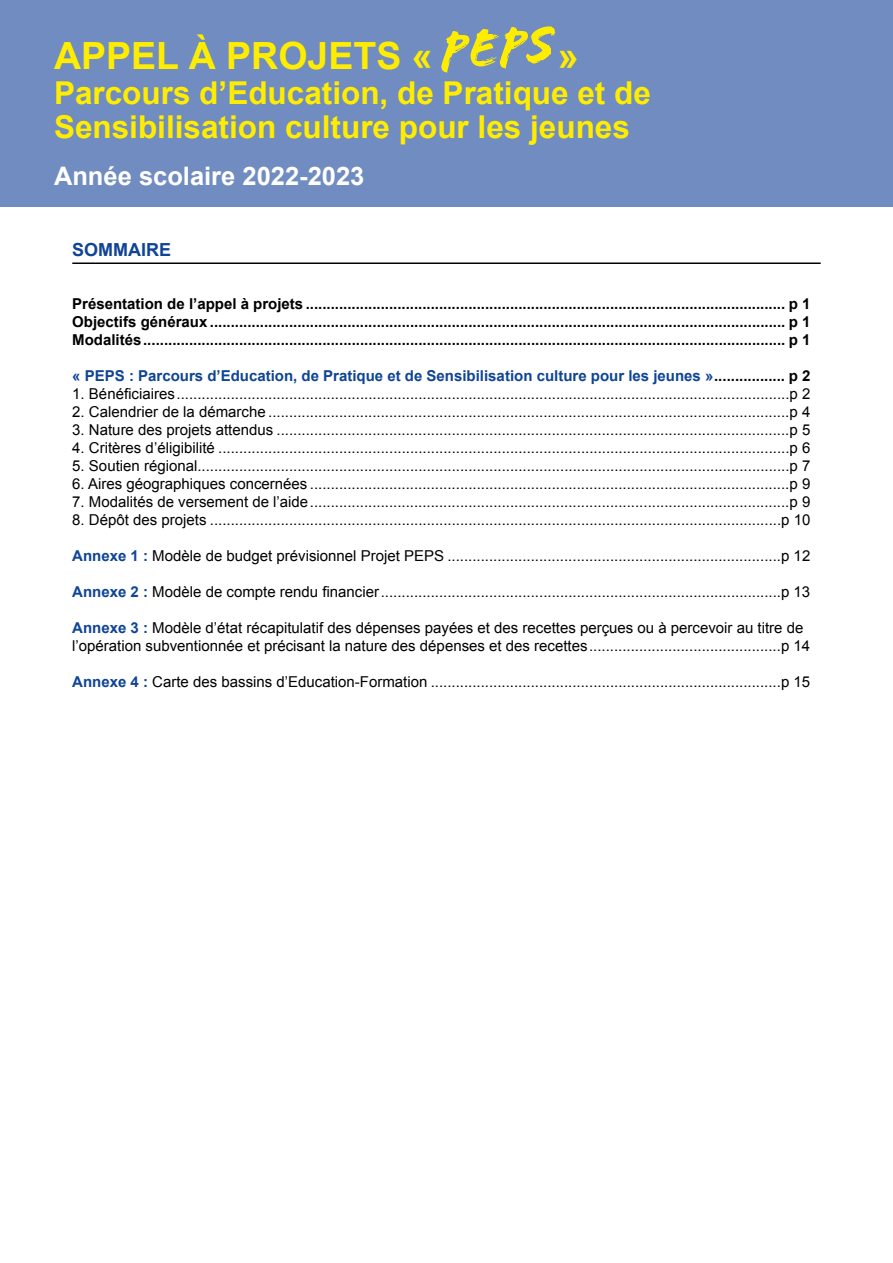
<style>
.page{position:relative;width:893px;height:1263px;background:#fff}
.page>*{position:absolute;margin:0;border:0;box-sizing:border-box;transform-origin:0 0}
.t1{font:700 37.5px "Arial";color:#ffed00}
.t2{font:700 31.5px/34.5px "Arial";color:#ffed00}
.t3{font:700 25.5px "Arial";color:#fff}
.t4{font:700 18px "Arial";color:#0f4496}
.t5{font:15px/18px "Arial";color:#000}
.t6{font:700 15px/18px "Arial";color:#000;text-align:justify}
.t7{font:700 15px "Arial";color:#0f4496}
.s1{color:#000}
.s2{font-weight:700;color:#0f4496}
</style>
<div class="page">
<hr style="left:72px;top:262px;width:749px;height:2px;background:#000">
<div style="left:0;top:0;width:893px;height:207px;background:#708cc0"></div>
<svg style="left:441px;top:26px;width:114px;height:47px"></svg>
<h1 class="t1" style="left:54px;top:31px;width:380px">APPEL À PROJETS «</h1>
<h1 class="t1" style="left:558px;top:31px;width:22px">»</h1>
<h2 class="t2" style="left:54px;top:77px;width:598px">Parcours d’Education, de Pratique et de<br>Sensibilisation culture pour les jeunes</h2>
<h3 class="t3" style="left:54px;top:159px;width:312px">Année scolaire 2022-2023</h3>
<p class="t4" style="left:72px;top:237px;width:100px">SOMMAIRE</p>
<p class="t6" style="left:72px;top:295px;width:740px">Présentation de l’appel à projets ................................................................................................................... p 1<br>Objectifs généraux .......................................................................................................................................... p 1<br>Modalités.......................................................................................................................................................... p 1</p>
<p class="t7" style="left:72px;top:365px;width:740px">« PEPS : Parcours d’Education, de Pratique et de Sensibilisation culture pour les jeunes »<span class="s1">................. p 2</span></p>
<p class="t5" style="left:72px;top:384px;width:740px">1. Bénéficiaires...................................................................................................................................................p 2</p>
<p class="t5" style="left:72px;top:402px;width:740px">2. Calendrier de la démarche .............................................................................................................................p 4</p>
<p class="t5" style="left:72px;top:420px;width:740px">3. Nature des projets attendus ...........................................................................................................................p 5</p>
<p class="t5" style="left:72px;top:438px;width:739px">4. Critères d’éligibilité .........................................................................................................................................p 6</p>
<p class="t5" style="left:72px;top:456px;width:739px">5. Soutien régional..............................................................................................................................................p 7</p>
<p class="t5" style="left:72px;top:474px;width:740px">6. Aires géographiques concernées ...................................................................................................................p 9</p>
<p class="t5" style="left:72px;top:492px;width:739px">7. Modalités de versement de l’aide...................................................................................................................p 9</p>
<p class="t5" style="left:72px;top:510px;width:740px">8. Dépôt des projets .........................................................................................................................................p 10</p>
<p class="t5" style="left:72px;top:546px;width:739px"><span class="s2">Annexe 1 :</span> Modèle de budget prévisionnel Projet PEPS ................................................................................p 12</p>
<p class="t5" style="left:72px;top:582px;width:739px"><span class="s2">Annexe 2 :</span> Modèle de compte rendu financier................................................................................................p 13</p>
<p class="t5" style="left:72px;top:618px;width:740px"><span class="s2">Annexe 3 :</span> Modèle d’état récapitulatif des dépenses payées et des recettes perçues ou à percevoir au titre de l’opération subventionnée et précisant la nature des dépenses et des recettes..............................................p 14</p>
<p class="t5" style="left:72px;top:672px;width:739px"><span class="s2">Annexe 4 :</span> Carte des bassins d’Education-Formation ....................................................................................p 15</p>
</div>
